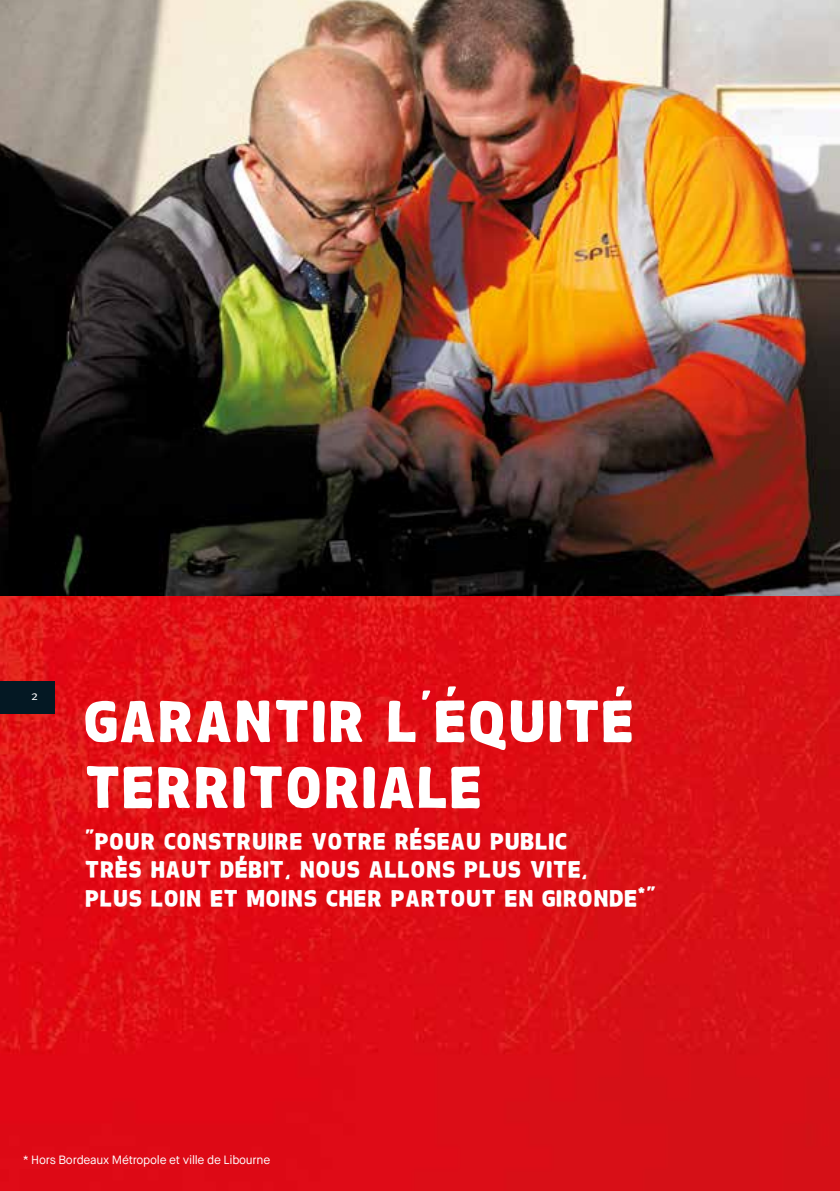
<style>
.page{position:relative;width:840px;height:1191px;background:#fff}
.page>*{position:absolute;margin:0;border:0;box-sizing:border-box;transform-origin:0 0}
.t1{font:64.4px "Chubby";color:#fff}
.t2{font:60px/66px "Chubby";letter-spacing:.04em;color:#fff}
.t3{font:38px "Chubby";color:#fff}
.t4{font:24px/28.8px "Chubby";letter-spacing:.04em;color:#fff}
.t5{font:13px "Meta";color:#fff}
.t6{font:12px "Maison Neue";letter-spacing:-.02em;color:#fff}
</style>
<div class="page">
<img style="left:0;top:0;width:839px;height:1191px">
<div style="left:0;top:681px;width:55px;height:32px;background:#041823"></div>
<svg style="left:117px;top:856px;width:6px;height:6px"></svg>
<h1 class="t1" style="left:444px;top:681px;width:15px">'</h1>
<h1 class="t1" style="left:613px;top:681px;width:15px">'</h1>
<p class="t5" style="left:31px;top:687px;width:8px">2</p>
<h2 class="t2" style="left:85px;top:685px;width:549px">GARANTIR L'EQUITE<br>TERRITORIALE</h2>
<p class="t4" style="left:85px;top:825px;width:571px">"POUR CONSTRUIRE VOTRE RESEAU PUBLIC<br>TRES HAUT DEBIT, NOUS ALLONS PLUS VITE,<br>PLUS LOIN ET MOINS CHER PARTOUT EN GIRONDE*"</p>
<h3 class="t3" style="left:412px;top:825px;width:9px">'</h3>
<h3 class="t3" style="left:238px;top:853px;width:9px">'</h3>
<p class="t6" style="left:23px;top:1152px;width:249px">* Hors Bordeaux Métropole et ville de Libourne</p>
</div>
